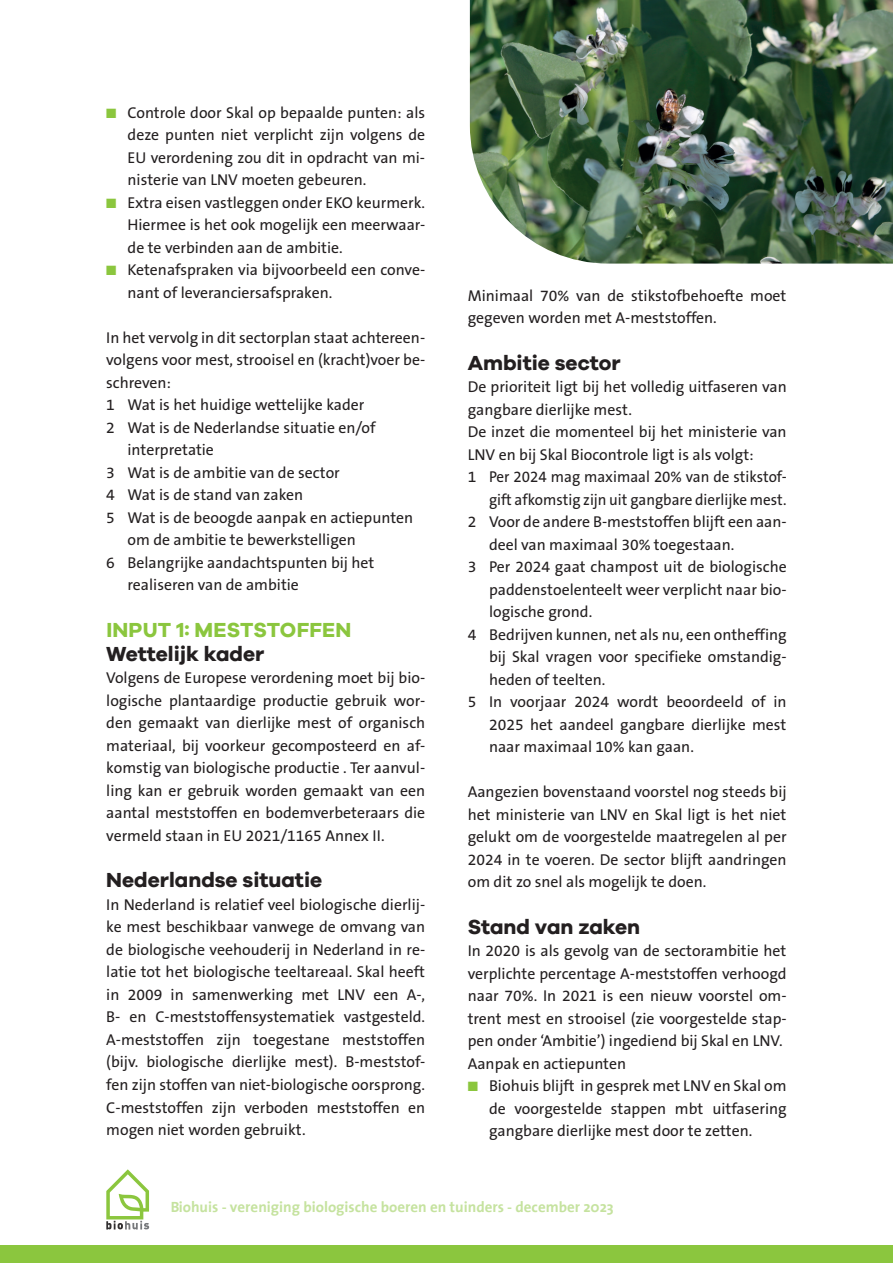
<style>
.page{position:relative;width:893px;height:1263px;background:#fff}
.page>*{position:absolute;margin:0;border:0;box-sizing:border-box;transform-origin:0 0}
.t1{font:700 21px "Galano Grotesque";color:#231f20}
.t2{font:700 21px "Galano Grotesque";letter-spacing:.01em;color:#8bc63e}
.t3{font:15.75px/22.5px "The Sans B5 Plain";color:#231f20;text-align:justify}
.t4{font:15.75px "The Sans B5 Plain";color:#231f20;scale:.96 1}
.t5{font:700 15px "The Sans";color:#8bc63e}
.s1{color:#8bc63e}
</style>
<div class="page">
<div style="left:0;top:1246px;width:893px;height:17px;background:#8bc63e"></div>
<img style="left:470px;top:0;width:423px;height:264px">
<svg style="left:106px;top:1169px;width:43px;height:61px"></svg>
<p class="t3" style="left:128px;top:102px;width:299px;text-indent:-21px"><span class="s1">■</span> Controle door Skal op bepaalde punten: als deze punten niet verplicht zijn volgens de EU verordening zou dit in opdracht van mi&shy;nisterie van LNV moeten gebeuren.</p>
<p class="t3" style="left:128px;top:192px;width:299px;text-indent:-21px"><span class="s1">■</span> Extra eisen vastleggen onder EKO keurmerk.<br>Hiermee is het ook mogelijk een meerwaar&shy;de te verbinden aan de ambitie.</p>
<p class="t3" style="left:128px;top:259px;width:299px;text-indent:-21px"><span class="s1">■</span> Ketenafspraken via bijvoorbeeld een conve&shy;nant of leveranciersafspraken.</p>
<p class="t3" style="left:106px;top:327px;width:320px">In het vervolg in dit sectorplan staat achtereen-</p>
<p class="t3" style="left:106px;top:349px;width:320px">volgens voor mest, strooisel en (kracht)voer be-</p>
<p class="t3" style="left:106px;top:372px;width:66px">schreven:</p>
<p class="t3" style="left:106px;top:394px;width:260px">1 Wat is het huidige wettelijke kader</p>
<p class="t3" style="left:106px;top:417px;width:271px">2 Wat is de Nederlandse situatie en/of</p>
<p class="t3" style="left:128px;top:439px;width:88px">interpretatie</p>
<p class="t3" style="left:106px;top:462px;width:235px">3 Wat is de ambitie van de sector</p>
<p class="t3" style="left:106px;top:484px;width:198px">4 Wat is de stand van zaken</p>
<p class="t3" style="left:106px;top:507px;width:308px">5 Wat is de beoogde aanpak en actiepunten</p>
<p class="t3" style="left:128px;top:529px;width:230px">om de ambitie te bewerkstelligen</p>
<p class="t3" style="left:106px;top:552px;width:270px">6 Belangrijke aandachtspunten bij het</p>
<p class="t3" style="left:128px;top:574px;width:173px">realiseren van de ambitie</p>
<h1 class="t2" style="left:106px;top:617px;width:247px">INPUT 1: MESTSTOFFEN</h1>
<h1 class="t1" style="left:106px;top:641px;width:160px">Wettelijk kader</h1>
<p class="t3" style="left:106px;top:667px;width:320px">Volgens de Europese verordening moet bij bio&shy;logische plantaardige productie gebruik wor&shy;den gemaakt van dierlijke mest of organisch materiaal, bij voorkeur gecomposteerd en af&shy;komstig van biologische productie . Ter aanvul&shy;ling kan er gebruik worden gemaakt van een aantal meststoffen en bodemverbeteraars die vermeld staan in EU 2021/1165 Annex II.</p>
<h1 class="t1" style="left:106px;top:867px;width:217px">Nederlandse situatie</h1>
<p class="t3" style="left:106px;top:894px;width:320px">In Nederland is relatief veel biologische dierlij&shy;ke mest beschikbaar vanwege de omvang van de biologische veehouderij in Nederland in re&shy;latie tot het biologische teeltareaal. Skal heeft in 2009 in samenwerking met LNV een A-, B- en C-meststoffensystematiek vastgesteld.<br>A-meststoffen zijn toegestane meststoffen (bijv. biologische dierlijke mest). B-meststof&shy;fen zijn stoffen van niet-biologische oorsprong.<br>C-meststoffen zijn verboden meststoffen en mogen niet worden gebruikt.</p>
<p class="t3" style="left:468px;top:285px;width:320px">Minimaal 70% van de stikstofbehoefte moet gegeven worden met A-meststoffen.</p>
<h1 class="t1" style="left:468px;top:349px;width:154px">Ambitie sector</h1>
<p class="t3" style="left:468px;top:376px;width:320px">De prioriteit ligt bij het volledig uitfaseren van</p>
<p class="t3" style="left:468px;top:399px;width:166px">gangbare dierlijke mest.</p>
<p class="t3" style="left:468px;top:421px;width:320px">De inzet die momenteel bij het ministerie van</p>
<p class="t3" style="left:468px;top:444px;width:287px">LNV en bij Skal Biocontrole ligt is als volgt:</p>
<p class="t3" style="left:468px;top:466px;width:320px">1 Per 2024 mag maximaal 20% van de stikstof-</p>
<p class="t4" style="left:489px;top:491px;width:312px">gift afkomstig zijn uit gangbare dierlijke mest.</p>
<p class="t3" style="left:468px;top:511px;width:320px">2 Voor de andere B-meststoffen blijft een aan-</p>
<p class="t3" style="left:489px;top:534px;width:247px">deel van maximaal 30% toegestaan.</p>
<p class="t3" style="left:468px;top:556px;width:320px">3 Per 2024 gaat champost uit de biologische</p>
<p class="t3" style="left:489px;top:579px;width:299px">paddenstoelenteelt weer verplicht naar bio-</p>
<p class="t3" style="left:489px;top:601px;width:105px">logische grond.</p>
<p class="t3" style="left:468px;top:624px;width:320px">4 Bedrijven kunnen, net als nu, een ontheffing</p>
<p class="t3" style="left:489px;top:646px;width:299px">bij Skal vragen voor specifieke omstandig-</p>
<p class="t3" style="left:489px;top:669px;width:118px">heden of teelten.</p>
<p class="t3" style="left:468px;top:691px;width:320px">5 In voorjaar 2024 wordt beoordeeld of in</p>
<p class="t3" style="left:489px;top:714px;width:299px">2025 het aandeel gangbare dierlijke mest</p>
<p class="t3" style="left:489px;top:736px;width:206px">naar maximaal 10% kan gaan.</p>
<p class="t3" style="left:468px;top:781px;width:320px">Aangezien bovenstaand voorstel nog steeds bij het ministerie van LNV en Skal ligt is het niet gelukt om de voorgestelde maatregelen al per 2024 in te voeren. De sector blijft aandringen om dit zo snel als mogelijk te doen.</p>
<h1 class="t1" style="left:468px;top:913px;width:174px">Stand van zaken</h1>
<p class="t3" style="left:468px;top:940px;width:320px;text-align:left">In 2020 is als gevolg van de sectorambitie het verplichte percentage A-meststoffen verhoogd naar 70%. In 2021 is een nieuw voorstel om&shy;trent mest en strooisel (zie voorgestelde stap&shy;pen onder ‘Ambitie’) ingediend bij Skal en LNV.<br>Aanpak en actiepunten</p>
<p class="t3" style="left:489px;top:1075px;width:299px;text-indent:-21px"><span class="s1">■</span> Biohuis blijft in gesprek met LNV en Skal om de voorgestelde stappen mbt uitfasering gangbare dierlijke mest door te zetten.</p>
<p class="t5" style="left:170px;top:1194px;width:445px">Biohuis - vereniging biologische boeren en tuinders - december 2023</p>
</div>
